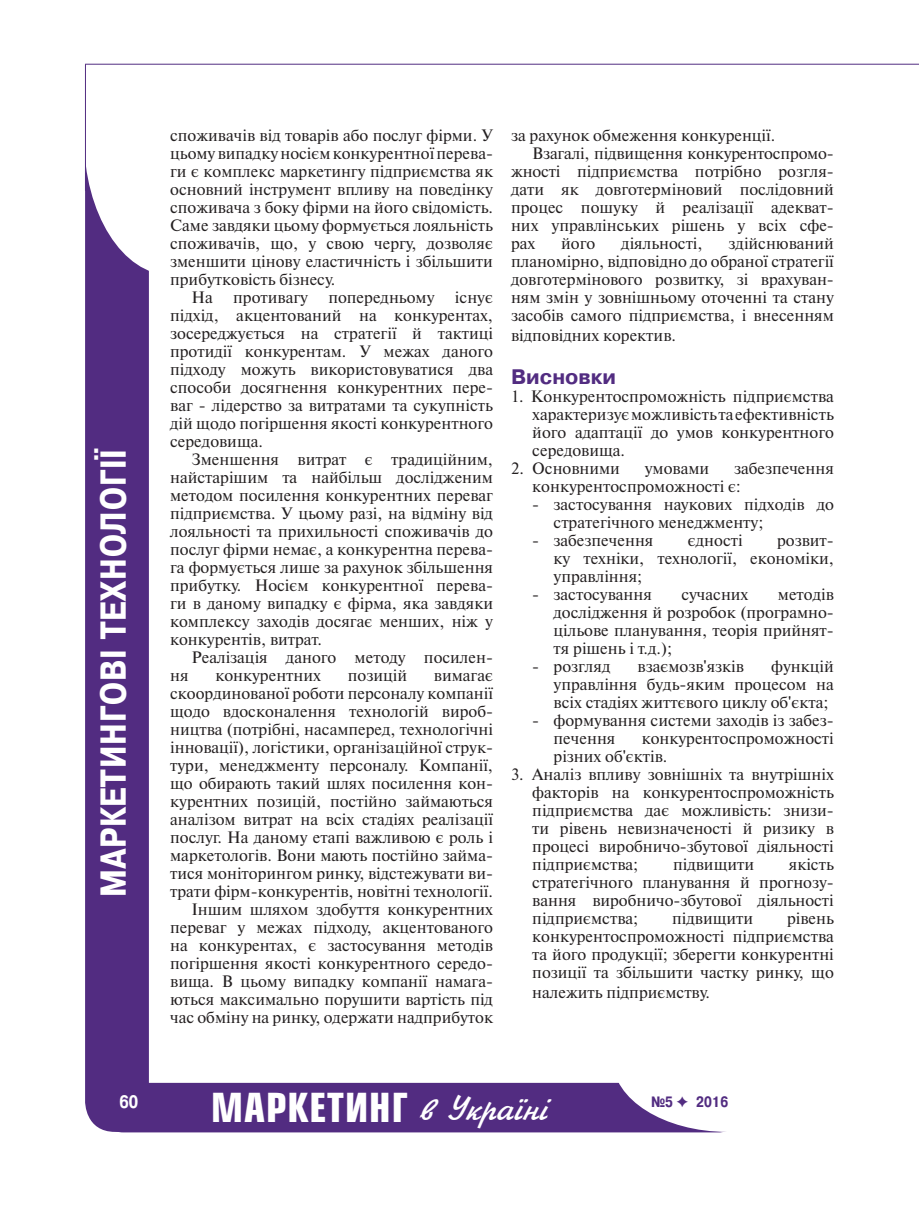
<style>
.page{position:relative;width:919px;height:1217px;background:#fff}
.page>*{position:absolute;margin:0;border:0;box-sizing:border-box;transform-origin:0 0}
.t1{font:700 39px "Europe Cond";letter-spacing:.025em;color:#fff}
.t2{font:700 36px "Pragmatica Cond C";letter-spacing:.025em;color:#fff}
.t3{font:700 21px "Pragmatica C";color:#522c81}
.t4{font:700 18px "Pragmatica Cond C";color:#fff}
.t5{font:16.5px/18px "Newton C";color:#231f20;text-align:justify}
.t6{font:700 15px "Pragmatica Cond C";color:#522c81}
.s1{font-family:"Jikharev";font-weight:400;font-size:36px}
.s2{font-family:"Dixieland";font-weight:400}
</style>
<div class="page">
<div style="left:85px;top:111px;width:64px;height:1020px;background:#522c81;border-radius:30px"></div>
<div style="left:84px;top:0;width:173px;height:275px;background:#fff;border-radius:50%"></div>
<div style="left:101px;top:1082px;width:640px;height:50px;background:#522c81;border-radius:22px"></div>
<div style="left:612px;top:986px;width:230px;height:145px;background:#fff;border-radius:50%"></div>
<hr style="left:85px;top:64px;width:833px;height:1px;background:#522c81">
<hr style="left:85px;top:64px;width:1px;height:127px;background:#522c81">
<h2 class="t2" style="left:93px;top:896px;width:450px;rotate:-90deg">МАРКЕТИНГОВІ ТЕХНОЛОГІЇ</h2>
<p class="t5" style="left:170px;top:126px;width:324px">споживачів від товарів або послуг фірми. У цьому випадку носієм конкурентної перева&shy;ги є комплекс маркетингу підприємства як основний інструмент впливу на поведінку споживача з боку фірми на його свідомість.<br>Саме завдяки цьому формується лояльність споживачів, що, у свою чергу, дозволяє зменшити цінову еластичність і збільшити прибутковість бізнесу.</p>
<p class="t5" style="left:170px;top:288px;width:324px;text-indent:21px">На противагу попередньому існує підхід, акцентований на конкурентах, зосереджується на стратегії й тактиці протидії конкурентам. У межах даного підходу можуть використовуватися два способи досягнення конкурентних пере&shy;ваг - лідерство за витратами та сукупність дій щодо погіршення якості конкурентного середовища.</p>
<p class="t5" style="left:170px;top:450px;width:324px;text-indent:21px">Зменшення витрат є традиційним, найстарішим та найбільш дослідженим методом посилення конкурентних переваг підприємства. У цьому разі, на відміну від лояльності та прихильності споживачів до послуг фірми немає, а конкурентна перева&shy;га формується лише за рахунок збільшення прибутку. Носієм конкурентної перева&shy;ги в даному випадку є фірма, яка завдяки комплексу заходів досягає менших, ніж у конкурентів, витрат.</p>
<p class="t5" style="left:191px;top:648px;width:303px">Реалізація даного методу посилен-</p>
<p class="t5" style="left:170px;top:666px;width:20px">ня</p>
<p class="t5" style="left:215px;top:666px;width:107px">конкурентних</p>
<p class="t5" style="left:348px;top:666px;width:61px">позицій</p>
<p class="t5" style="left:170px;top:666px;width:324px;text-align:right">вимагає<br>скоординованої роботи персоналу компанії щодо вдосконалення технологій вироб&shy;ництва (потрібні, насамперед, технологічні інновації), логістики, організаційної струк&shy;тури, менеджменту персоналу. Компанії, що обирають такий шлях посилення кон&shy;курентних позицій, постійно займаються аналізом витрат на всіх стадіях реалізації послуг. На даному етапі важливою є роль і маркетологів. Вони мають постійно займа&shy;тися моніторингом ринку, відстежувати ви&shy;трати фірм-конкурентів, новітні технології.<br>Іншим шляхом здобуття конкурентних переваг у межах підходу, акцентованого на конкурентах, є застосування методів погіршення якості конкурентного середо&shy;вища. В цьому випадку компанії намага&shy;ються максимально порушити вартість під час обміну на ринку, одержати надприбуток</p>
<p class="t5" style="left:511px;top:126px;width:266px">за рахунок обмеження конкуренції.</p>
<p class="t5" style="left:532px;top:144px;width:303px">Взагалі, підвищення конкурентоспромо-</p>
<p class="t5" style="left:511px;top:162px;width:324px">жності підприємства потрібно розгля-</p>
<p class="t5" style="left:511px;top:180px;width:324px">дати як довготерміновий послідовний</p>
<p class="t5" style="left:511px;top:198px;width:324px">процес пошуку й реалізації адекват-</p>
<p class="t5" style="left:511px;top:216px;width:324px">них управлінських рішень у всіх сфе-</p>
<p class="t5" style="left:511px;top:234px;width:26px">рах</p>
<p class="t5" style="left:561px;top:234px;width:36px">його</p>
<p class="t5" style="left:621px;top:234px;width:83px">діяльності,</p>
<p class="t5" style="left:511px;top:234px;width:324px;text-indent:217px">здійснюваний планомірно, відповідно до обраної стратегії довготермінового розвитку, зі врахуван&shy;ням змін у зовнішньому оточенні та стану засобів самого підприємства, і внесенням</p>
<p class="t5" style="left:511px;top:326px;width:166px">відповідних коректив.</p>
<p class="t3" style="left:511px;top:365px;width:106px">Висновки</p>
<p class="t5" style="left:532px;top:387px;width:303px;text-indent:-21px">1. Конкурентоспроможність підприємства характеризує можливість та ефективність його адаптації до умов конкурентного середовища.</p>
<p class="t5" style="left:511px;top:459px;width:110px">2. Основними</p>
<p class="t5" style="left:644px;top:459px;width:66px">умовами</p>
<p class="t5" style="left:532px;top:459px;width:303px;text-indent:202px">забезпечення конкурентоспроможності є:</p>
<p class="t5" style="left:553px;top:495px;width:282px;text-indent:-21px">- застосування наукових підходів до стратегічного менеджменту;</p>
<p class="t5" style="left:532px;top:531px;width:123px">- забезпечення</p>
<p class="t5" style="left:687px;top:531px;width:56px">єдності</p>
<p class="t5" style="left:553px;top:531px;width:282px;text-indent:223px">розвит&shy;ку техніки, технології, економіки, управління;</p>
<p class="t5" style="left:532px;top:585px;width:121px">- застосування</p>
<p class="t5" style="left:681px;top:585px;width:69px">сучасних</p>
<p class="t5" style="left:553px;top:585px;width:282px;text-indent:224px">методів дослідження й розробок (програмно&shy;цільове планування, теорія прийнят&shy;тя рішень і т.д.);</p>
<p class="t5" style="left:532px;top:657px;width:80px">- розгляд</p>
<p class="t5" style="left:637px;top:657px;width:108px">взаємозв'язків</p>
<p class="t5" style="left:553px;top:657px;width:282px;text-indent:218px">функцій управління будь-яким процесом на всіх стадіях життєвого циклу об'єкта;</p>
<p class="t5" style="left:553px;top:711px;width:282px;text-indent:-21px">- формування системи заходів із забез&shy;печення</p>
<p class="t5" style="left:553px;top:729px;width:282px;text-indent:88px">конкурентоспроможності різних об'єктів.</p>
<p class="t5" style="left:532px;top:765px;width:303px;text-indent:-21px">3. Аналіз впливу зовнішніх та внутрішніх факторів на конкурентоспроможність підприємства дає можливість: знизи&shy;ти рівень невизначеності й ризику в процесі виробничо-збутової діяльності підприємства;</p>
<p class="t5" style="left:532px;top:855px;width:303px;text-indent:256px">якість стратегічного планування й прогнозу&shy;вання виробничо-збутової діяльності підприємства;</p>
<p class="t5" style="left:673px;top:855px;width:82px">підвищити</p>
<p class="t5" style="left:532px;top:909px;width:303px;text-indent:255px">рівень конкурентоспроможності підприємства та його продукції; зберегти конкурентні позиції та збільшити частку ринку, що</p>
<p class="t5" style="left:532px;top:983px;width:179px">належить підприємству.</p>
<p class="t5" style="left:672px;top:909px;width:82px">підвищити</p>
<h1 class="t1" style="left:211px;top:1081px;width:337px">МАРКЕТИНГ <span class="s1">в Україні</span></h1>
<p class="t4" style="left:119px;top:1090px;width:20px">60</p>
<p class="t6" style="left:651px;top:1092px;width:79px">№5 <span class="s2">F</span> 2016</p>
</div>
